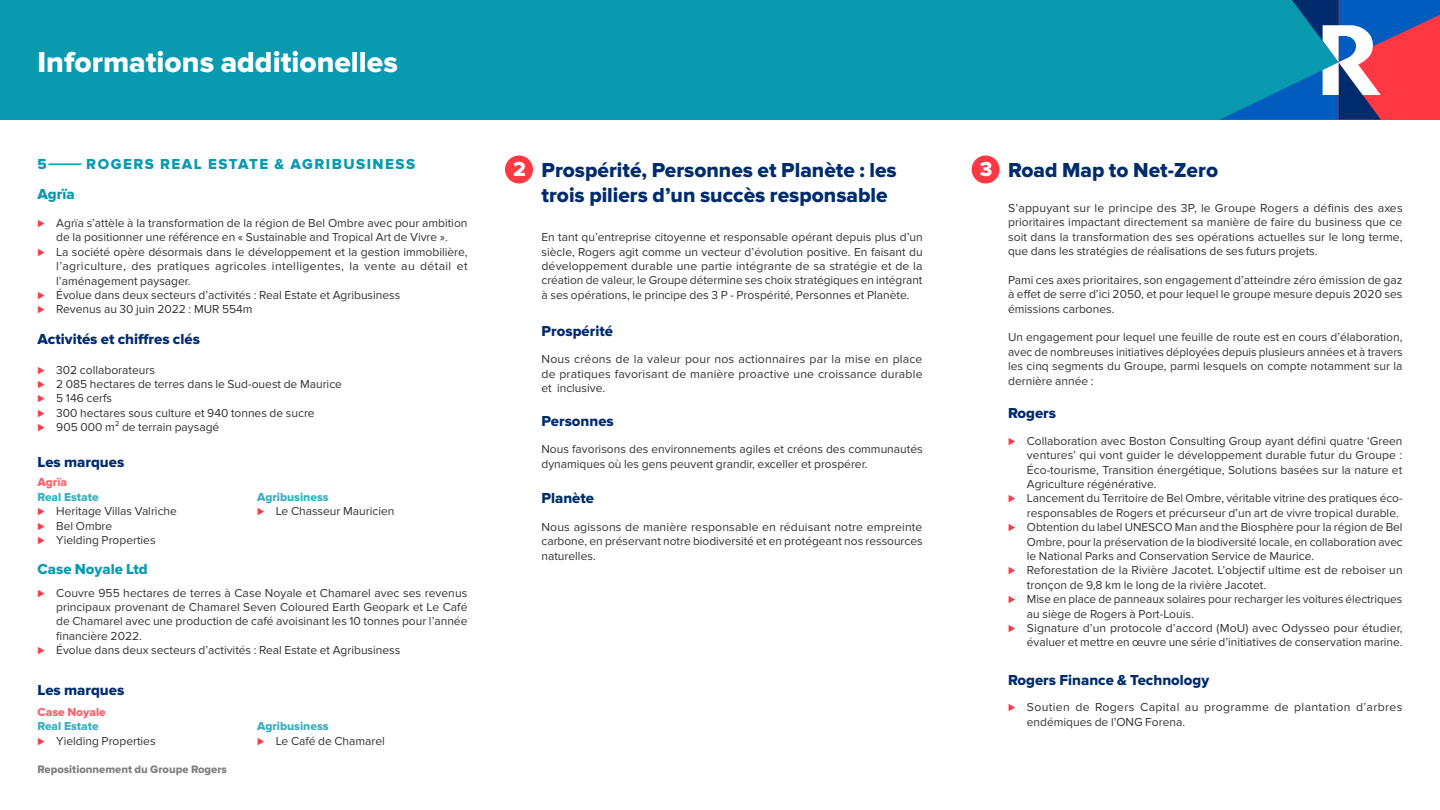
<style>
.page{position:relative;width:1440px;height:810px;background:#fff}
.page>*{position:absolute;margin:0;border:0;box-sizing:border-box;transform-origin:0 0}
.t1{font:30px "Proxima Nova Extrabld";color:#fff}
.t2{font:21px/25.2px "Proxima Nova Extrabld";color:#002c6e}
.t3{font:21px "Proxima Nova Extrabld";color:#fff}
.t4{font:15px "Proxima Nova Extrabld";color:#002c6e}
.t5{font:15px "Proxima Nova Extrabld";letter-spacing:.1em;color:#099ab0}
.t6{font:15px "Proxima Nova Extrabld";color:#099ab0}
.t7{font:12px/14.4px "Proxima Nova";color:#333;text-align:justify}
.t8{font:12px/14.4px "Proxima Nova";letter-spacing:.03em;color:#333}
.t9{font:12px "Proxima Nova Extrabld";color:#3aaec0}
.t10{font:12px "Proxima Nova Extrabld";color:#ff6069}
.t11{font:11.25px "Proxima Nova Extrabld";color:#808080}
.s1{color:#ff3844}
</style>
<div class="page">
<div style="left:0;top:0;width:1339px;height:120px;background:#099ab0"></div>
<svg style="left:1220px;top:0;width:220px;height:120px"></svg>
<hr style="left:49px;top:163px;width:33px;height:2px;background:#099ab0">
<div style="left:505px;top:156px;width:28px;height:27px;background:#ff3844;border-radius:50%"></div>
<div style="left:972px;top:156px;width:28px;height:27px;background:#ff3844;border-radius:50%"></div>
<p class="t1" style="left:38px;top:44px;width:362px">Informations additionelles</p>
<p class="t5" style="left:38px;top:156px;width:11px">5</p>
<p class="t5" style="left:86px;top:156px;width:330px">ROGERS REAL ESTATE &amp; AGRIBUSINESS</p>
<p class="t5" style="left:38px;top:186px;width:39px">Agrïa</p>
<p class="t7" style="left:38px;top:216px;width:431px;text-align:center"><span class="s1">⊲</span> Agrïa s’attèle à la transformation de la région de Bel Ombre avec pour ambition de la positionner une référence en « Sustainable and Tropical Art de Vivre ».</p>
<p class="t7" style="left:56px;top:245px;width:413px;text-indent:-19px"><span class="s1">⊲</span> La société opère désormais dans le développement et la gestion immobilière, l’agriculture, des pratiques agricoles intelligentes, la vente au détail et l’aménagement paysager.</p>
<p class="t7" style="left:38px;top:288px;width:364px"><span class="s1">⊲</span> Évolue dans deux secteurs d’activités : Real Estate et Agribusiness</p>
<p class="t7" style="left:38px;top:302px;width:217px"><span class="s1">⊲</span> Revenus au 30 juin 2022 : MUR 554m</p>
<p class="t4" style="left:38px;top:331px;width:164px">Activités et chiffres clés</p>
<p class="t7" style="left:38px;top:363px;width:119px"><span class="s1">⊲</span> 302 collaborateurs</p>
<p class="t7" style="left:38px;top:377px;width:306px"><span class="s1">⊲</span> 2 085 hectares de terres dans le Sud-ouest de Maurice</p>
<p class="t7" style="left:38px;top:391px;width:76px"><span class="s1">⊲</span> 5 146 cerfs</p>
<p class="t7" style="left:38px;top:406px;width:279px"><span class="s1">⊲</span> 300 hectares sous culture et 940 tonnes de sucre</p>
<p class="t7" style="left:38px;top:420px;width:183px"><span class="s1">⊲</span> 905 000 m² de terrain paysagé</p>
<p class="t4" style="left:38px;top:453px;width:88px">Les marques</p>
<p class="t10" style="left:38px;top:475px;width:31px">Agrïa</p>
<p class="t9" style="left:38px;top:490px;width:63px">Real Estate</p>
<p class="t7" style="left:38px;top:504px;width:141px"><span class="s1">⊲</span> Heritage Villas Valriche</p>
<p class="t7" style="left:38px;top:519px;width:76px"><span class="s1">⊲</span> Bel Ombre</p>
<p class="t7" style="left:38px;top:533px;width:120px"><span class="s1">⊲</span> Yielding Properties</p>
<p class="t6" style="left:38px;top:561px;width:112px">Case Noyale Ltd</p>
<p class="t9" style="left:257px;top:490px;width:73px">Agribusiness</p>
<p class="t7" style="left:257px;top:504px;width:139px"><span class="s1">⊲</span> Le Chasseur Mauricien</p>
<p class="t7" style="left:56px;top:586px;width:413px;text-indent:-19px"><span class="s1">⊲</span> Couvre 955 hectares de terres à Case Noyale et Chamarel avec ses revenus principaux provenant de Chamarel Seven Coloured Earth Geopark et Le Café de Chamarel avec une production de café avoisinant les 10 tonnes pour l’année financière 2022.</p>
<p class="t7" style="left:38px;top:643px;width:364px"><span class="s1">⊲</span> Évolue dans deux secteurs d’activités : Real Estate et Agribusiness</p>
<p class="t4" style="left:38px;top:681px;width:88px">Les marques</p>
<p class="t10" style="left:38px;top:705px;width:70px">Case Noyale</p>
<p class="t9" style="left:38px;top:719px;width:63px">Real Estate</p>
<p class="t7" style="left:38px;top:734px;width:120px"><span class="s1">⊲</span> Yielding Properties</p>
<p class="t11" style="left:38px;top:762px;width:191px">Repositionnement du Groupe Rogers</p>
<p class="t9" style="left:257px;top:719px;width:73px">Agribusiness</p>
<p class="t7" style="left:257px;top:734px;width:129px"><span class="s1">⊲</span> Le Café de Chamarel</p>
<p class="t3" style="left:513px;top:157px;width:14px">2</p>
<p class="t3" style="left:980px;top:157px;width:14px">3</p>
<p class="t2" style="left:1008px;top:158px;width:211px">Road Map to Net-Zero</p>
<p class="t2" style="left:542px;top:158px;width:357px">Prospérité, Personnes et Planète : les trois piliers d’un succès responsable</p>
<p class="t7" style="left:1008px;top:201px;width:396px">S’appuyant sur le principe des 3P, le Groupe Rogers a définis des axes prioritaires impactant directement sa manière de faire du business que ce soit dans la transformation des ses opérations actuelles sur le long terme, que dans les stratégies de réalisations de ses futurs projets.</p>
<p class="t7" style="left:1008px;top:273px;width:396px">Pami ces axes prioritaires, son engagement d’atteindre zéro émission de gaz à effet de serre d’ici 2050, et pour lequel le groupe mesure depuis 2020 ses émissions carbones.</p>
<p class="t7" style="left:1008px;top:330px;width:396px">Un engagement pour lequel une feuille de route est en cours d’élaboration, avec de nombreuses initiatives déployées depuis plusieurs années et à travers les cinq segments du Groupe, parmi lesquels on compte notamment sur la dernière année :</p>
<p class="t7" style="left:542px;top:230px;width:383px">En tant qu’entreprise citoyenne et responsable opérant depuis plus d’un siècle, Rogers agit comme un vecteur d’évolution positive. En faisant du développement durable une partie intégrante de sa stratégie et de la création de valeur, le Groupe détermine ses choix stratégiques en intégrant à ses opérations, le principe des 3 P - Prospérité, Personnes et Planète.</p>
<p class="t4" style="left:542px;top:322px;width:73px">Prospérité</p>
<p class="t7" style="left:542px;top:352px;width:383px">Nous créons de la valeur pour nos actionnaires par la mise en place de pratiques favorisant de manière proactive une croissance durable et inclusive.</p>
<p class="t4" style="left:542px;top:412px;width:74px">Personnes</p>
<p class="t7" style="left:542px;top:442px;width:383px">Nous favorisons des environnements agiles et créons des communautés dynamiques où les gens peuvent grandir, exceller et prospérer.</p>
<p class="t4" style="left:542px;top:490px;width:54px">Planète</p>
<p class="t7" style="left:542px;top:520px;width:383px">Nous agissons de manière responsable en réduisant notre empreinte carbone, en préservant notre biodiversité et en protégeant nos ressources naturelles.</p>
<p class="t4" style="left:1008px;top:405px;width:50px">Rogers</p>
<p class="t7" style="left:1027px;top:434px;width:377px;text-indent:-19px"><span class="s1">⊲</span> Collaboration avec Boston Consulting Group ayant défini quatre ‘Green ventures’ qui vont guider le développement durable futur du Groupe :<br>Éco-tourisme, Transition énergétique, Solutions basées sur la nature et Agriculture régénérative.</p>
<p class="t7" style="left:1027px;top:491px;width:377px;text-indent:-19px"><span class="s1">⊲</span> Lancement du Territoire de Bel Ombre, véritable vitrine des pratiques éco&shy;responsables de Rogers et précurseur d’un art de vivre tropical durable.</p>
<p class="t7" style="left:1027px;top:520px;width:377px;text-indent:-19px"><span class="s1">⊲</span> Obtention du label UNESCO Man and the Biosphère pour la région de Bel Ombre, pour la préservation de la biodiversité locale, en collaboration avec le National Parks and Conservation Service de Maurice.</p>
<p class="t7" style="left:1027px;top:563px;width:377px;text-indent:-19px"><span class="s1">⊲</span> Reforestation de la Rivière Jacotet. L’objectif ultime est de reboiser un tronçon de 9,8 km le long de la rivière Jacotet.</p>
<p class="t7" style="left:1027px;top:592px;width:377px;text-indent:-19px"><span class="s1">⊲</span> Mise en place de panneaux solaires pour recharger les voitures électriques au siège de Rogers à Port-Louis.</p>
<p class="t7" style="left:1008px;top:621px;width:396px;text-align:right"><span class="s1">⊲</span> Signature d’un protocole d’accord (MoU) avec Odysseo pour étudier, évaluer et mettre en œuvre une série d’initiatives de conservation marine.</p>
<p class="t4" style="left:1008px;top:671px;width:203px">Rogers Finance &amp; Technology</p>
<p class="t8" style="left:1027px;top:700px;width:377px;text-indent:-19px"><span class="s1">⊲</span> Soutien de Rogers Capital au programme de plantation d’arbres endémiques de l’ONG Forena.</p>
</div>
